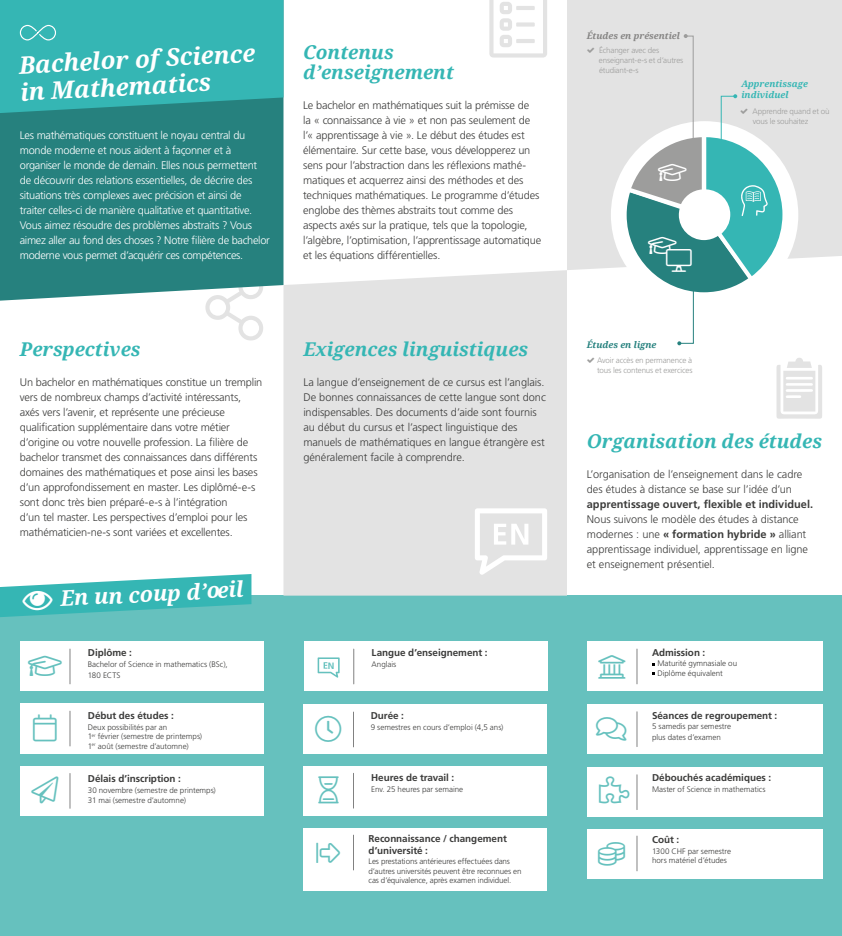
<style>
.page{position:relative;width:842px;height:936px;background:#fff}
.page>*{position:absolute;margin:0;border:0;box-sizing:border-box;transform-origin:0 0}
.t1{font:300 66px "Font Awesome 5 Pro";color:#e3e3e3}
.t2{font:300 27px "Font Awesome 5 Pro";color:#66c1be}
.t3{font:italic 700 24px/27px "Droid Serif";color:#fff}
.t4{font:italic 700 21.5px "Droid Serif";color:#fff}
.t5{font:italic 700 19px/20px "Droid Serif";color:#35b6b4}
.t6{font:300 11px/15px "Frutiger LT Std";letter-spacing:-.015em;color:#3c3c3b}
.t7{font:300 11px/15px "Frutiger LT Std";letter-spacing:-.025em;color:#fff}
.t8{font:700 11px "Frutiger LT Std";color:#3c3c3b}
.t9{font:700 9.9px/12px "Frutiger LT Std";letter-spacing:-.005em;color:#3c3c3b}
.t10{font:700 9.2px "Frutiger LT Std";color:#66c1be}
.t11{font:italic 700 9.1px/10.9px "Droid Serif";color:#35b6b4}
.t12{font:italic 700 9.1px "Droid Serif";color:#858483}
.t13{font:italic 700 9.1px "Droid Serif";color:#26817e}
.t14{font:300 8px/9.6px "Frutiger LT Std";letter-spacing:-.005em;color:#3c3c3b}
.t15{font:300 8px/10px "Frutiger LT Std";letter-spacing:-.02em;color:#9d9d9c}
.s1{font-weight:700}
</style>
<div class="page">
<div style="left:0;top:595px;width:842px;height:340px;background:#66c1be"></div>
<div style="left:0;top:113px;width:283px;height:187px;background:#26817e"></div>
<svg style="left:0;top:0;width:283px;height:113px;background:#33b2b0"></svg>
<div style="left:567px;top:0;width:275px;height:270px;background:#e3e3e3"></div>
<div style="left:20px;top:641px;width:244px;height:50px;background:#fff"></div>
<hr style="left:70px;top:649px;width:1px;height:34px;background:#000">
<div style="left:20px;top:766px;width:244px;height:49px;background:#fff"></div>
<hr style="left:70px;top:773px;width:1px;height:35px;background:#000">
<div style="left:20px;top:703px;width:244px;height:51px;background:#fff"></div>
<hr style="left:70px;top:711px;width:1px;height:35px;background:#000">
<div style="left:304px;top:641px;width:243px;height:50px;background:#fff"></div>
<hr style="left:354px;top:649px;width:1px;height:35px;background:#000">
<div style="left:303px;top:704px;width:244px;height:50px;background:#fff"></div>
<hr style="left:353px;top:712px;width:1px;height:34px;background:#000">
<div style="left:303px;top:766px;width:244px;height:49px;background:#fff"></div>
<hr style="left:353px;top:773px;width:1px;height:35px;background:#000">
<div style="left:587px;top:704px;width:235px;height:50px;background:#fff"></div>
<hr style="left:637px;top:711px;width:1px;height:35px;background:#000">
<div style="left:587px;top:641px;width:235px;height:50px;background:#fff"></div>
<hr style="left:637px;top:649px;width:1px;height:34px;background:#000">
<div style="left:587px;top:766px;width:235px;height:50px;background:#fff"></div>
<hr style="left:637px;top:774px;width:1px;height:35px;background:#000">
<div style="left:587px;top:828px;width:235px;height:50px;background:#fff"></div>
<hr style="left:637px;top:836px;width:1px;height:34px;background:#000">
<div style="left:611px;top:121px;width:187px;height:187px;background:#fff;border-radius:50%"></div>
<svg style="left:318px;top:657px;width:22px;height:20px"></svg>
<div style="left:303px;top:827px;width:244px;height:63px;background:#fff"></div>
<hr style="left:353px;top:835px;width:1px;height:34px;background:#000">
<div style="left:283px;top:270px;width:284px;height:325px;background:#e3e3e3"></div>
<svg style="left:475px;top:508px;width:72px;height:66px"></svg>
<svg style="left:19px;top:24px;width:38px;height:17px"></svg>
<svg style="left:0;top:574px;width:251px;height:43px"></svg>
<svg style="left:776px;top:358px;width:46px;height:60px"></svg>
<svg style="left:587px;top:48px;width:7px;height:5px"></svg>
<svg style="left:612px;top:34px;width:170px;height:311px"></svg>
<svg style="left:205px;top:274px;width:58px;height:26px"></svg>
<h1 class="t1" style="left:489px;top:-9px;width:59px">●●□▼</h1>
<h3 class="t3" style="left:18px;top:52px;width:238px;rotate:-3deg">Bachelor of Science in Mathematics</h3>
<h3 class="t5" style="left:303px;top:42px;width:152px">Contenus d’enseignement</h3>
<p class="t6" style="left:303px;top:97px;width:240px">Le bachelor en mathématiques suit la prémisse de<br>la « connaissance à vie » et non pas seulement de l’« apprentissage à vie ». Le début des études est élémentaire. Sur cette base, vous développerez un sens pour l’abstraction dans les réflexions mathé&shy;matiques et acquerrez ainsi des méthodes et des techniques mathématiques. Le programme d’études englobe des thèmes abstraits tout comme des aspects axés sur la pratique, tels que la topologie, l’algèbre, l’optimisation, l’apprentissage automatique et les équations différentielles.</p>
<p class="t7" style="left:20px;top:127px;width:251px">Les mathématiques constituent le noyau central du monde moderne et nous aident à façonner et à organiser le monde de demain. Elles nous permettent de découvrir des relations essentielles, de décrire des situations très complexes avec précision et ainsi de traiter celles-ci de manière qualitative et quantitative.<br>Vous aimez résoudre des problèmes abstraits ? Vous aimez aller au fond des choses ? Notre filière de bachelor moderne vous permet d’acquérir ces compétences.</p>
<h3 class="t5" style="left:20px;top:339px;width:122px">Perspectives</h3>
<p class="t6" style="left:20px;top:374px;width:244px">Un bachelor en mathématiques constitue un tremplin vers de nombreux champs d’activité intéressants, axés vers l’avenir, et représente une précieuse qualification supplémentaire dans votre métier d’origine ou votre nouvelle profession. La filière de bachelor transmet des connaissances dans différents domaines des mathématiques et pose ainsi les bases d’un approfondissement en master. Les diplômé-e-s sont donc très bien préparé-e-s à l’intégration<br>d’un tel master. Les perspectives d’emploi pour les mathématicien-ne-s sont variées et excellentes.</p>
<h3 class="t5" style="left:303px;top:339px;width:226px">Exigences linguistiques</h3>
<p class="t6" style="left:303px;top:374px;width:244px">La langue d’enseignement de ce cursus est l’anglais.<br>De bonnes connaissances de cette langue sont donc indispensables. Des documents d’aide sont fournis au début du cursus et l’aspect linguistique des manuels de mathématiques en langue étrangère est généralement facile à comprendre.</p>
<h3 class="t4" style="left:22px;top:588px;width:223px;rotate:-3deg">■ En un coup d’oeil</h3>
<p class="t9" style="left:88px;top:646px;width:46px">Diplôme :</p>
<p class="t14" style="left:88px;top:659px;width:141px;line-height:11px">Bachelor of Science in mathematics (BSc),<br>180 ECTS</p>
<p class="t10" style="left:328px;top:660px;width:8px">N</p>
<p class="t9" style="left:372px;top:646px;width:118px">Langue d’enseignement :</p>
<p class="t14" style="left:372px;top:659px;width:26px">Anglais</p>
<h2 class="t2" style="left:31px;top:776px;width:29px">●■</h2>
<p class="t9" style="left:88px;top:709px;width:88px">Début des études :</p>
<p class="t14" style="left:88px;top:722px;width:116px">Deux possibilités par an<br>1<sup>er</sup> février (semestre de printemps)<br>1<sup>er</sup> août (semestre d’automne)</p>
<p class="t9" style="left:88px;top:772px;width:95px">Délais d’inscription :</p>
<p class="t14" style="left:88px;top:785px;width:129px">30 novembre (semestre de printemps)<br>31 mai (semestre d’automne)</p>
<p class="t9" style="left:371px;top:709px;width:35px">Durée :</p>
<p class="t14" style="left:371px;top:722px;width:134px">9 semestres en cours d’emploi (4,5 ans)</p>
<p class="t9" style="left:371px;top:771px;width:85px">Heures de travail :</p>
<p class="t14" style="left:371px;top:784px;width:94px">Env. 25 heures par semaine</p>
<h2 class="t2" style="left:317px;top:838px;width:25px">□●▼□▼</h2>
<p class="t9" style="left:369px;top:832px;width:140px">Reconnaissance / changement d’université :</p>
<p class="t14" style="left:369px;top:856px;width:154px">Les prestations antérieures effectuées dans d’autres universités peuvent être reconnues en cas d’équivalence, après examen individuel.</p>
<p class="t12" style="left:587px;top:30px;width:95px">Études en présentiel</p>
<p class="t15" style="left:599px;top:45px;width:86px">Échanger avec des enseignant-e-s et d’autres étudiant-e-s</p>
<p class="t11" style="left:741px;top:78px;width:68px">Apprentissage individuel</p>
<p class="t15" style="left:752px;top:106px;width:79px">Apprendre quand et où vous le souhaitez</p>
<p class="t13" style="left:587px;top:339px;width:71px">Études en ligne</p>
<p class="t15" style="left:597px;top:355px;width:97px">Avoir accès en permanence à tous les contenus et exercices</p>
<h3 class="t5" style="left:587px;top:431px;width:237px">Organisation des études</h3>
<p class="t6" style="left:587px;top:466px;width:217px">L’organisation de l’enseignement dans le cadre des études à distance se base sur l’idée d’un</p>
<p class="t8" style="left:587px;top:497px;width:228px">apprentissage ouvert, flexible et individuel.</p>
<p class="t6" style="left:587px;top:511px;width:223px">Nous suivons le modèle des études à distance modernes : une <span class="s1">« formation hybride »</span> alliant apprentissage individuel, apprentissage en ligne et enseignement présentiel.</p>
<h2 class="t2" style="left:596px;top:715px;width:32px">□■▼▲</h2>
<h2 class="t2" style="left:598px;top:839px;width:28px">□■▲</h2>
<p class="t9" style="left:652px;top:646px;width:55px">Admission :</p>
<p class="t14" style="left:657px;top:658px;width:81px;line-height:9.9px">Maturité gymnasiale ou<br>Diplôme équivalent</p>
<p class="t9" style="left:652px;top:709px;width:127px">Séances de regroupement :</p>
<p class="t14" style="left:652px;top:721px;width:81px;line-height:10.9px">5 samedis par semestre plus dates d’examen</p>
<p class="t9" style="left:652px;top:771px;width:121px">Débouchés académiques :</p>
<p class="t14" style="left:652px;top:784px;width:115px">Master of Science in mathematics</p>
<p class="t9" style="left:652px;top:833px;width:29px">Coût :</p>
<p class="t14" style="left:652px;top:845px;width:81px;line-height:9.9px">1300 CHF par semestre hors matériel d’études</p>
</div>
